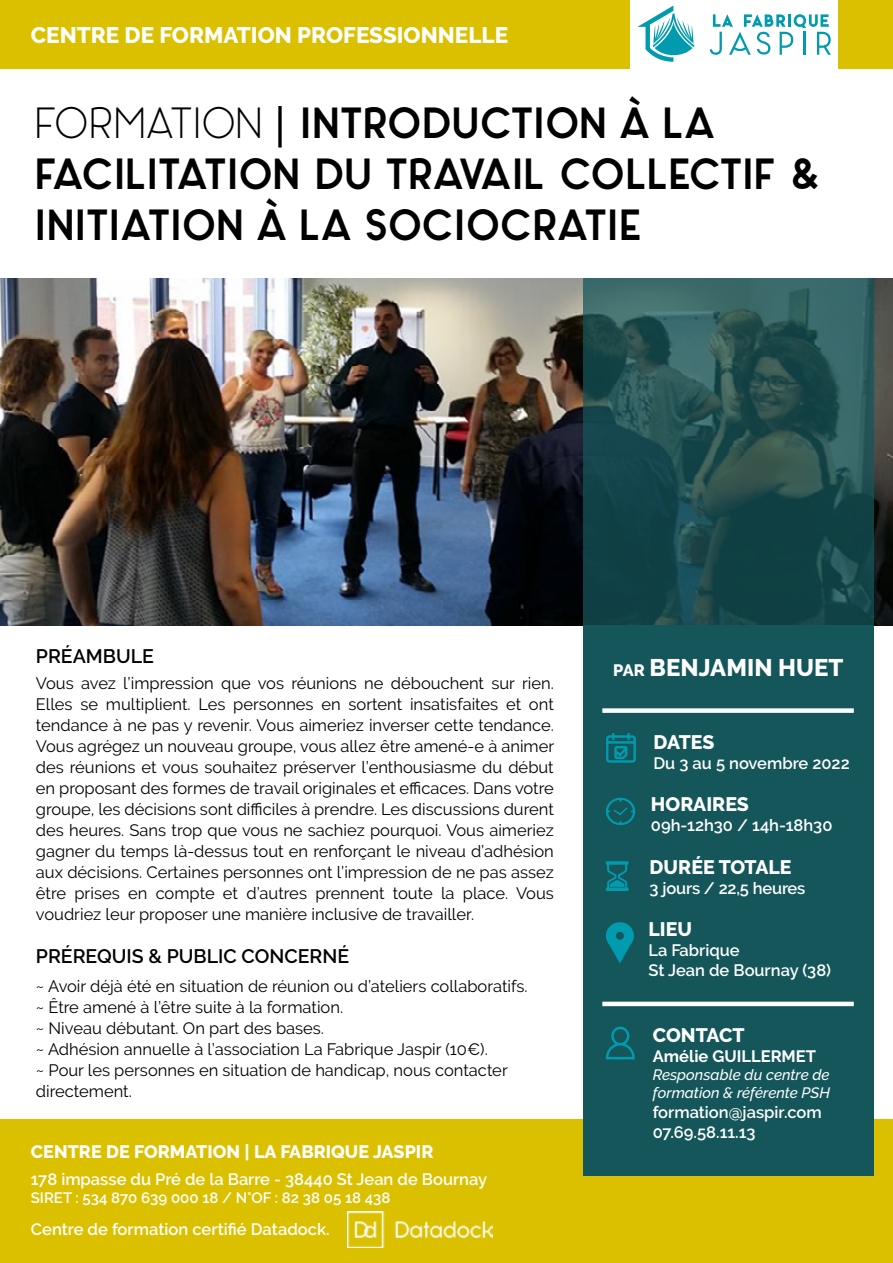
<style>
.page{position:relative;width:893px;height:1263px;background:#fff}
.page>*{position:absolute;margin:0;border:0;box-sizing:border-box;transform-origin:0 0}
.t1{font:700 43.5px/51px "Panama";letter-spacing:-.02em;color:#000}
.Paragraphe_normal{font:800 24px "Raleway";color:#fff}
.t2{font:800 22.5px "Raleway";color:#fff}
.Titres__Prérequis__O{font:600 19.5px "Raleway";color:#000}
.Paragraphe_normal-2{font:800 19.5px "Raleway";color:#fff}
.Paragraphe_normal-3{font:800 18px "Raleway";color:#fff}
.Titres__Prérequis__O-2{font:16.5px/21px "Raleway";color:#000}
.Paragraphe_normal-4{font:600 16.5px/19.8px "Raleway";color:#fff}
.Paragraphe_normal-5{font:700 16.5px "Raleway";color:#fff}
.Paragraphe_normal-6{font:italic 500 15px/18px "Raleway";color:#fff}
.Paragraphe_normal-7{font:600 15px "Raleway";color:#fff}
.s1{font-weight:300}
.s2{font-family:"Arial";font-weight:400}
.s3{font-size:21px;color:#fff}
.s4{font-size:16.5px}
</style>
<div class="page">
<div style="left:0;top:1119px;width:893px;height:144px;background:#dbc000"></div>
<div style="left:0;top:0;width:629px;height:68px;background:#dbc000"></div>
<div style="left:839px;top:0;width:54px;height:68px;background:#dbc000"></div>
<svg style="left:637px;top:6px;width:57px;height:56px"></svg>
<svg style="left:710px;top:14px;width:121px;height:41px"></svg>
<img style="left:0;top:279px;width:893px;height:346px">
<div style="left:583px;top:625px;width:290px;height:550px;background:#15565b"></div>
<svg style="left:583px;top:279px;width:290px;height:346px;background:#224f51"></svg>
<img style="left:347px;top:1211px;width:145px;height:36px">
<div style="left:602px;top:708px;width:252px;height:5px;background:#fff"></div>
<hr style="left:602px;top:1002px;width:252px;height:4px;background:#fff">
<svg style="left:606px;top:1026px;width:29px;height:33px"></svg>
<svg style="left:606px;top:922px;width:28px;height:41px"></svg>
<svg style="left:606px;top:861px;width:22px;height:30px"></svg>
<svg style="left:606px;top:733px;width:30px;height:30px"></svg>
<svg style="left:606px;top:798px;width:29px;height:27px"></svg>
<p class="t2" style="left:31px;top:22px;width:479px">CENTRE DE FORMATION PROFESSIONNELLE</p>
<p class="t1" style="left:35px;top:95px;width:787px"><span class="s1">FORMATION</span> <span class="s2">|</span> INTRODUCTION À LA<br>FACILITATION DU TRAVAIL COLLECTIF &amp;<br>INITIATION À LA SOCIOCRATIE</p>
<p class="Titres__Prérequis__O" style="left:36px;top:645px;width:162px">PRÉAMBULE<span class="s3">UBL</span></p>
<p class="Titres__Prérequis__O-2" style="left:36px;top:672px;width:520px;text-align:justify">Vous avez l’impression que vos réunions ne débouchent sur rien.<br>Elles se multiplient. Les personnes en sortent insatisfaites et ont tendance à ne pas y revenir. Vous aimeriez inverser cette tendance.<br>Vous agrégez un nouveau groupe, vous allez être amené-e à animer des réunions et vous souhaitez préserver l’enthousiasme du début en proposant des formes de travail originales et efficaces. Dans votre groupe, les décisions sont difficiles à prendre. Les discussions durent des heures. Sans trop que vous ne sachiez pourquoi. Vous aimeriez gagner du temps là-dessus tout en renforçant le niveau d’adhésion aux décisions. Certaines personnes ont l’impression de ne pas assez être prises en compte et d’autres prennent toute la place. Vous voudriez leur proposer une manière inclusive de travailler.</p>
<p class="Titres__Prérequis__O" style="left:36px;top:944px;width:315px">PRÉREQUIS &amp; PUBLIC CONCERNÉ</p>
<p class="Titres__Prérequis__O-2" style="left:36px;top:976px;width:493px">~ Avoir déjà été en situation de réunion ou d’ateliers collaboratifs.</p>
<p class="Titres__Prérequis__O-2" style="left:36px;top:997px;width:309px">~ Être amené à l’être suite à la formation.</p>
<p class="Titres__Prérequis__O-2" style="left:36px;top:1018px;width:290px">~ Niveau débutant. On part des bases.</p>
<p class="Titres__Prérequis__O-2" style="left:36px;top:1039px;width:453px">~ Adhésion annuelle à l’association La Fabrique Jaspir (10€).</p>
<p class="Titres__Prérequis__O-2" style="left:36px;top:1060px;width:473px">~ Pour les personnes en situation de handicap, nous contacter directement.</p>
<p class="Paragraphe_normal-3" style="left:31px;top:1142px;width:404px">CENTRE DE FORMATION | LA FABRIQUE JASPIR</p>
<p class="Paragraphe_normal-4" style="left:31px;top:1169px;width:458px">178 impasse du Pré de la Barre - 38440 St Jean de Bournay</p>
<p class="Paragraphe_normal-7" style="left:31px;top:1189px;width:361px">SIRET : 534 870 639 000 18 / N°OF : 82 38 05 18 438</p>
<p class="Paragraphe_normal-4" style="left:31px;top:1219px;width:300px">Centre de formation certifié Datadock.</p>
<p class="Paragraphe_normal" style="left:613px;top:654px;width:232px"><span class="s4">PAR</span> BENJAMIN HUET</p>
<p class="Paragraphe_normal-2" style="left:653px;top:731px;width:62px">DATES</p>
<p class="Paragraphe_normal-4" style="left:653px;top:753px;width:198px">Du 3 au 5 novembre 2022</p>
<p class="Paragraphe_normal-2" style="left:651px;top:793px;width:99px">HORAIRES</p>
<p class="Paragraphe_normal-4" style="left:651px;top:815px;width:183px">09h-12h30 / 14h-18h30</p>
<p class="Paragraphe_normal-2" style="left:650px;top:856px;width:143px">DURÉE TOTALE</p>
<p class="Paragraphe_normal-4" style="left:650px;top:878px;width:157px">3 jours / 22,5 heures</p>
<p class="Paragraphe_normal-2" style="left:648px;top:918px;width:45px">LIEU</p>
<p class="Paragraphe_normal-4" style="left:648px;top:940px;width:93px">La Fabrique</p>
<p class="Paragraphe_normal-4" style="left:648px;top:960px;width:184px">St Jean de Bournay (38)</p>
<p class="Paragraphe_normal-2" style="left:653px;top:1024px;width:93px">CONTACT</p>
<p class="Paragraphe_normal-5" style="left:653px;top:1047px;width:165px">Amélie GUILLERMET</p>
<p class="Paragraphe_normal-6" style="left:653px;top:1066px;width:179px">Responsable du centre de formation &amp; référente PSH</p>
<p class="Paragraphe_normal-4" style="left:653px;top:1102px;width:171px">formation@jaspir.com<br>07.69.58.11.13</p>
</div>
